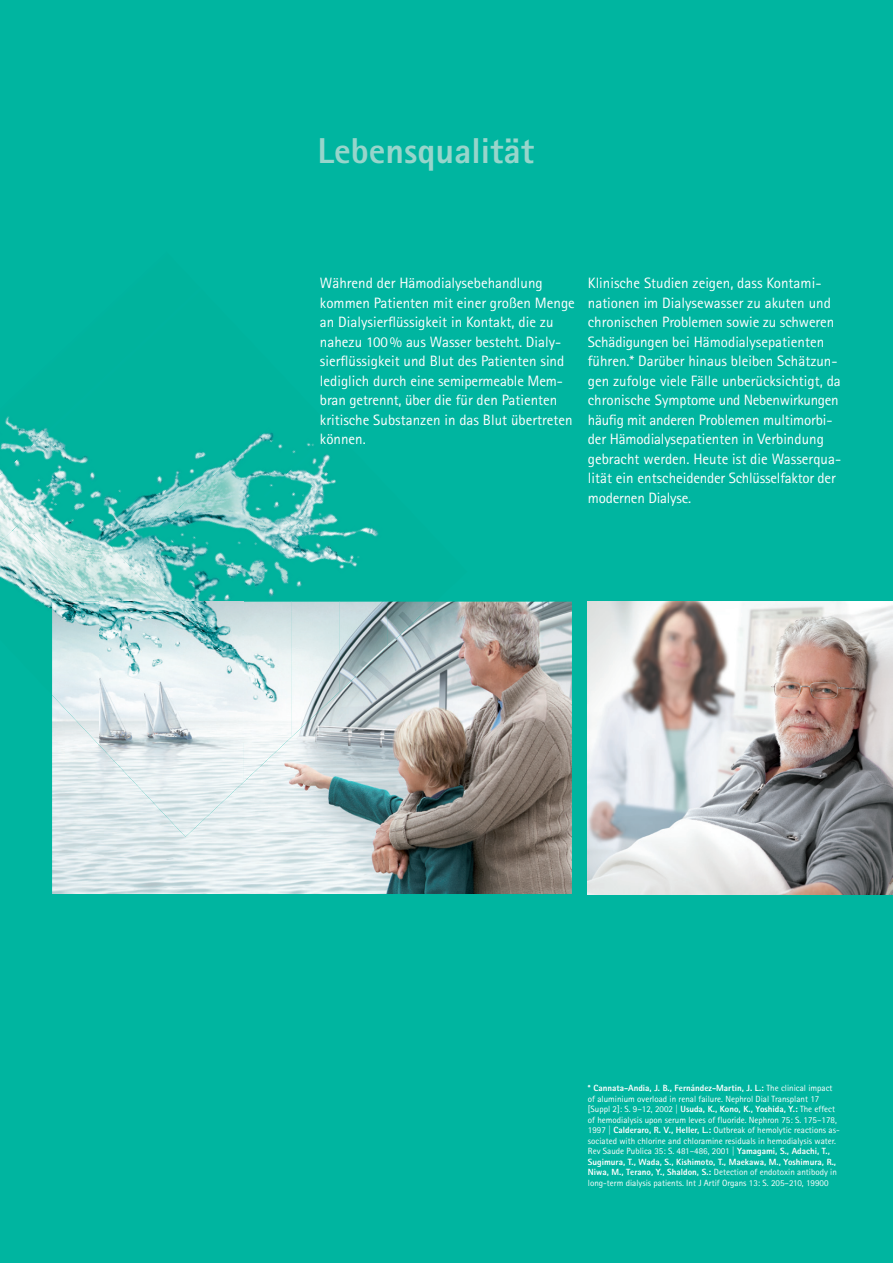
<style>
.page{position:relative;width:893px;height:1263px;background:#00b5a0}
.page>*{position:absolute;margin:0;border:0;box-sizing:border-box;transform-origin:0 0}
.t1{font:800 36px "AT Rotis Sans Serif";color:#97d5cb}
.t2{font:15px/19.5px "AT Rotis Sans Serif";color:#fff}
.t3{font:9px/10.5px "AT Rotis Sans Serif";color:#fff}
.s1{font-weight:800}
</style>
<div class="page">
<img style="left:588px;top:602px;width:305px;height:292px">
<img style="left:52px;top:602px;width:520px;height:292px">
<img style="left:363px;top:527px;width:104px;height:75px">
<img style="left:232px;top:432px;width:98px;height:28px">
<img style="left:0;top:416px;width:23px;height:37px">
<img style="left:230px;top:460px;width:133px;height:142px">
<img style="left:23px;top:428px;width:207px;height:174px">
<img style="left:0;top:453px;width:164px;height:149px">
<img style="left:0;top:522px;width:97px;height:87px">
<img style="left:0;top:498px;width:22px;height:44px">
<img style="left:100px;top:602px;width:144px;height:235px">
<img style="left:52px;top:602px;width:48px;height:144px">
<img style="left:244px;top:602px;width:48px;height:180px">
<img style="left:291px;top:602px;width:49px;height:135px">
<img style="left:339px;top:602px;width:49px;height:90px">
<img style="left:387px;top:602px;width:48px;height:45px">
<h1 class="t1" style="left:318px;top:128px;width:218px">Lebensqualität</h1>
<p class="t2" style="left:320px;top:273px;width:256px">Während der Hämodialysebehandlung kommen Patienten mit einer großen Menge an Dialysierflüssigkeit in Kontakt, die zu nahezu 100 % aus Wasser besteht. Dialy&shy;sierflüssigkeit und Blut des Patienten sind lediglich durch eine semipermeable Mem&shy;bran getrennt, über die für den Patienten kritische Substanzen in das Blut übertreten können.</p>
<p class="t2" style="left:588px;top:273px;width:255px">Klinische Studien zeigen, dass Kontami&shy;nationen im Dialysewasser zu akuten und chronischen Problemen sowie zu schweren Schädigungen bei Hämodialysepatienten führen.* Darüber hinaus bleiben Schätzun&shy;gen zufolge viele Fälle unberücksichtigt, da chronische Symptome und Nebenwirkungen häufig mit anderen Problemen multimorbi&shy;der Hämodialysepatienten in Verbindung gebracht werden. Heute ist die Wasserqua&shy;lität ein entscheidender Schlüsselfaktor der modernen Dialyse.</p>
<p class="t3" style="left:588px;top:1083px;width:253px"><span class="s1">* Cannata-Andia, J. B., Fernández-Martin, J. L.:</span> The clinical impact of aluminium overload in renal failure. Nephrol Dial Transplant 17 [Suppl 2]: S. 9–12, 2002 | <span class="s1">Usuda, K., Kono, K., Yoshida, Y.:</span> The effect of hemodialysis upon serum leves of fluoride. Nephron 75: S. 175–178, 1997 | <span class="s1">Calderaro, R. V., Heller, L.:</span> Outbreak of hemolytic reactions as&shy;sociated with chlorine and chloramine residuals in hemodialysis water.<br>Rev Saude Publica 35: S. 481–486, 2001 | <span class="s1">Yamagami, S., Adachi, T., Sugimura, T., Wada, S., Kishimoto, T., Maekawa, M., Yoshimura, R., Niwa, M., Terano, Y., Shaldon, S.:</span> Detection of endotoxin antibody in long-term dialysis patients. Int J Artif Organs 13: S. 205–210, 19900</p>
</div>
